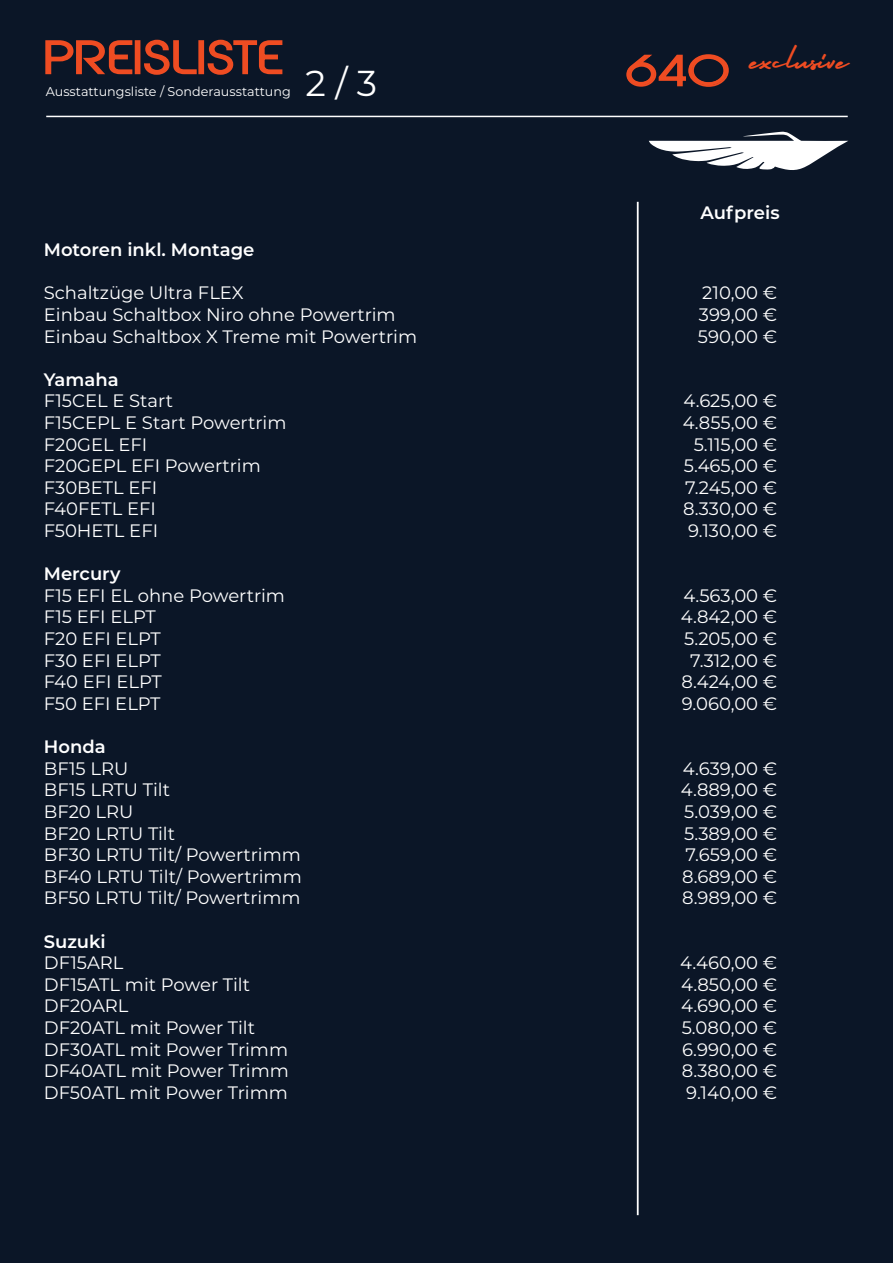
<style>
.page{position:relative;width:893px;height:1263px;background:#0b1627}
.page>*{position:absolute;margin:0;border:0;box-sizing:border-box;transform-origin:0 0}
.t1{font:41.85px "Abeatby Kai";letter-spacing:.04em;color:#ef4c22;scale:1.23 1}
.t2{font:38.85px "Abeatby Kai";color:#ef4c22;scale:1.23 1}
.t3{font:36px "Montserrat";color:#fff}
.t4{font:19.35px "Holiday Free";letter-spacing:.015em;color:#ef4c22;scale:1.23 1}
.t5{font:18px/21.6px "Montserrat";color:#fff}
.t6{font:600 18px "Montserrat";color:#fff}
.t7{font:12.75px "Montserrat";color:#fff}
</style>
<div class="page">
<svg style="left:45px;top:40px;width:88px;height:35px"></svg>
<div style="left:135px;top:40px;width:5px;height:34px;border:2px solid #ef4c22"></div>
<svg style="left:143px;top:39px;width:55px;height:79px"></svg>
<div style="left:198px;top:40px;width:6px;height:34px;border:2px solid #ef4c22"></div>
<svg style="left:207px;top:39px;width:76px;height:79px"></svg>
<hr style="left:46px;top:116px;width:802px;height:1px;background:#fff">
<svg style="left:649px;top:132px;width:199px;height:38px"></svg>
<hr style="left:637px;top:202px;width:2px;height:1013px;background:#fff">
<svg style="left:626px;top:54px;width:103px;height:33px"></svg>
<h1 class="t1" style="left:46px;top:41px;width:194px">PREISLISTE</h1>
<p class="t7" style="left:46px;top:83px;width:247px">Ausstattungsliste / Sonderausstattung</p>
<h3 class="t3" style="left:306px;top:59px;width:73px">2 / 3</h3>
<h2 class="t2" style="left:627px;top:55px;width:86px">640</h2>
<p class="t4" style="left:751px;top:49px;width:81px">exclusive</p>
<p class="t6" style="left:700px;top:200px;width:81px">Aufpreis</p>
<p class="t6" style="left:44px;top:237px;width:212px">Motoren inkl. Montage</p>
<p class="t5" style="left:44px;top:282px;width:375px">Schaltzüge Ultra FLEX<br>Einbau Schaltbox Niro ohne Powertrim<br>Einbau Schaltbox X Treme mit Powertrim</p>
<p class="t6" style="left:44px;top:367px;width:76px">Yamaha</p>
<p class="t5" style="left:44px;top:390px;width:244px">F15CEL E Start<br>F15CEPL E Start Powertrim<br>F20GEL EFI<br>F20GEPL EFI Powertrim<br>F30BETL EFI<br>F40FETL EFI<br>F50HETL EFI</p>
<p class="t6" style="left:44px;top:561px;width:78px">Mercury</p>
<p class="t5" style="left:44px;top:584px;width:243px">F15 EFI EL ohne Powertrim<br>F15 EFI ELPT<br>F20 EFI ELPT<br>F30 EFI ELPT<br>F40 EFI ELPT<br>F50 EFI ELPT</p>
<p class="t6" style="left:44px;top:734px;width:63px">Honda</p>
<p class="t5" style="left:44px;top:757px;width:259px">BF15 LRU<br>BF15 LRTU Tilt<br>BF20 LRU<br>BF20 LRTU Tilt<br>BF30 LRTU Tilt/ Powertrimm<br>BF40 LRTU Tilt/ Powertrimm<br>BF50 LRTU Tilt/ Powertrimm</p>
<p class="t6" style="left:44px;top:928px;width:63px">Suzuki</p>
<p class="t5" style="left:44px;top:951px;width:247px">DF15ARL<br>DF15ATL mit Power Tilt<br>DF20ARL<br>DF20ATL mit Power Tilt<br>DF30ATL mit Power Trimm<br>DF40ATL mit Power Trimm<br>DF50ATL mit Power Trimm</p>
<p class="t5" style="left:698px;top:282px;width:81px;text-align:justify">210,00 € 399,00 € 590,00 €</p>
<p class="t5" style="left:683px;top:390px;width:96px;text-align:right">4.625,00 €<br>4.855,00 €<br>5.115,00 €<br>5.465,00 €<br>7.245,00 €<br>8.330,00 €<br>9.130,00 €</p>
<p class="t5" style="left:681px;top:584px;width:98px;text-align:center">4.563,00 €<br>4.842,00 €<br>5.205,00 €<br>7.312,00 €<br>8.424,00 €<br>9.060,00 €</p>
<p class="t5" style="left:681px;top:757px;width:98px;text-align:justify">4.639,00 € 4.889,00 € 5.039,00 € 5.389,00 € 7.659,00 € 8.689,00 € 8.989,00 €</p>
<p class="t5" style="left:680px;top:951px;width:99px;text-align:justify">4.460,00 € 4.850,00 € 4.690,00 € 5.080,00 € 6.990,00 € 8.380,00 € 9.140,00 €</p>
</div>
